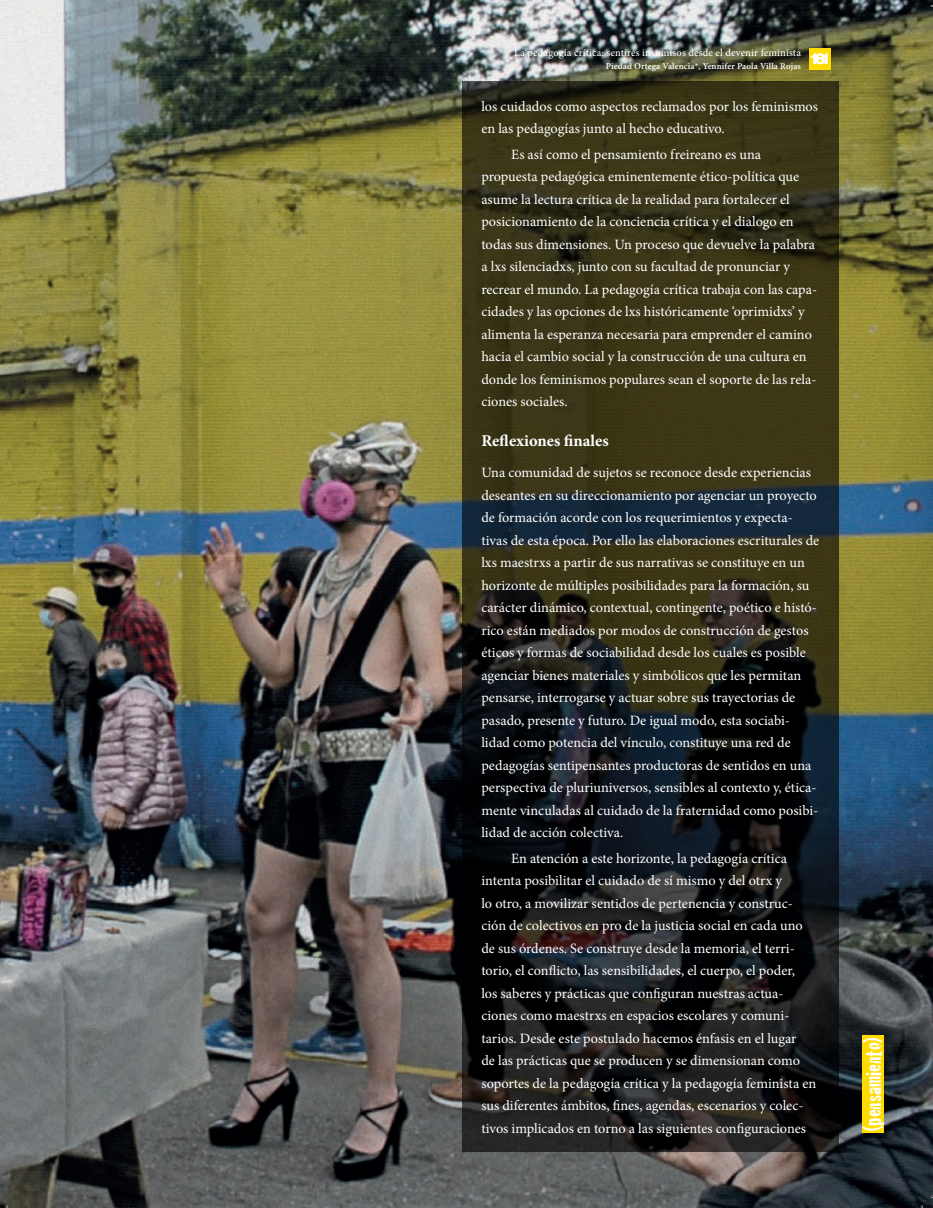
<style>
.page{position:relative;width:933px;height:1208px;background:#fff}
.page>*{position:absolute;margin:0;border:0;box-sizing:border-box;transform-origin:0 0}
.t1{font:22.5px "Cracked";color:#fff}
.t2{font:700 16.5px "Minion Pro";color:#fff}
.t3{font:900 15px "Helvetica";color:#fff}
.t4{font:14.25px/22.5px "Minion Pro";color:#fff}
.t5{font:500 10.5px "Minion Pro";letter-spacing:.01em;color:#fff}
.t6{font:600 9px "Minion Pro";color:#fff}
</style>
<div class="page">
<img style="left:0;top:0;width:932px;height:1208px">
<svg style="left:462px;top:82px;width:376px;height:1070px;background:#252418"></svg>
<div style="left:862px;top:1035px;width:21px;height:98px;background:#ffdc01"></div>
<div style="left:809px;top:48px;width:21px;height:21px;background:#ffdc01"></div>
<svg style="left:0;top:0;width:8px;height:7px"></svg>
<svg style="left:456px;top:1207px;width:16px;height:1px"></svg>
<svg style="left:932px;top:593px;width:1px;height:17px"></svg>
<p class="t5" style="left:514px;top:46px;width:288px">La pedagogía crítica: sentires insumisos desde el devenir feminista</p>
<p class="t6" style="left:605px;top:60px;width:197px">Piedad Ortega Valencia*, Yennifer Paola Villa Rojas</p>
<p class="t3" style="left:809px;top:49px;width:23px">161</p>
<p class="t4" style="left:481px;top:95px;width:338px">los cuidados como aspectos reclamados por los feminismos en las pedagogías junto al hecho educativo.</p>
<p class="t4" style="left:481px;top:143px;width:337px;text-indent:30px">Es así como el pensamiento freireano es una propuesta pedagógica eminentemente ético-política que asume la lectura crítica de la realidad para fortalecer el posicionamiento de la conciencia crítica y el dialogo en todas sus dimensiones. Un proceso que devuelve la palabra a lxs silenciadxs, junto con su facultad de pronunciar y recrear el mundo. La pedagogía crítica trabaja con las capa&shy;cidades y las opciones de lxs históricamente ‘oprimidxs’ y alimenta la esperanza necesaria para emprender el camino hacia el cambio social y la construcción de una cultura en donde los feminismos populares sean el soporte de las rela&shy;ciones sociales.</p>
<p class="t2" style="left:481px;top:429px;width:129px">Reflexiones finales</p>
<p class="t4" style="left:481px;top:461px;width:339px">Una comunidad de sujetos se reconoce desde experiencias deseantes en su direccionamiento por agenciar un proyecto de formación acorde con los requerimientos y expecta&shy;tivas de esta época. Por ello las elaboraciones escriturales de lxs maestrxs a partir de sus narrativas se constituye en un horizonte de múltiples posibilidades para la formación, su carácter dinámico, contextual, contingente, poético e histó&shy;rico están mediados por modos de construcción de gestos éticos y formas de sociabilidad desde los cuales es posible agenciar bienes materiales y simbólicos que les permitan pensarse, interrogarse y actuar sobre sus trayectorias de pasado, presente y futuro. De igual modo, esta sociabi&shy;lidad como potencia del vínculo, constituye una red de pedagogías sentipensantes productoras de sentidos en una perspectiva de pluriuniversos, sensibles al contexto y, ética&shy;mente vinculadas al cuidado de la fraternidad como posibi&shy;lidad de acción colectiva.</p>
<p class="t4" style="left:481px;top:847px;width:336px;text-indent:30px">En atención a este horizonte, la pedagogía crítica intenta posibilitar el cuidado de sí mismo y del otrx y<br>lo otro, a movilizar sentidos de pertenencia y construc&shy;ción de colectivos en pro de la justicia social en cada uno de sus órdenes. Se construye desde la memoria, el terri&shy;torio, el conflicto, las sensibilidades, el cuerpo, el poder,<br>los saberes y prácticas que configuran nuestras actua&shy;ciones como maestrxs en espacios escolares y comuni&shy;tarios. Desde este postulado hacemos énfasis en el lugar<br>de las prácticas que se producen y se dimensionan como soportes de la pedagogía crítica y la pedagogía feminista en sus diferentes ámbitos, fines, agendas, escenarios y colec&shy;tivos implicados en torno a las siguientes configuraciones</p>
<h1 class="t1" style="left:855px;top:1131px;width:95px;rotate:-90deg">(pensamiento)</h1>
</div>
